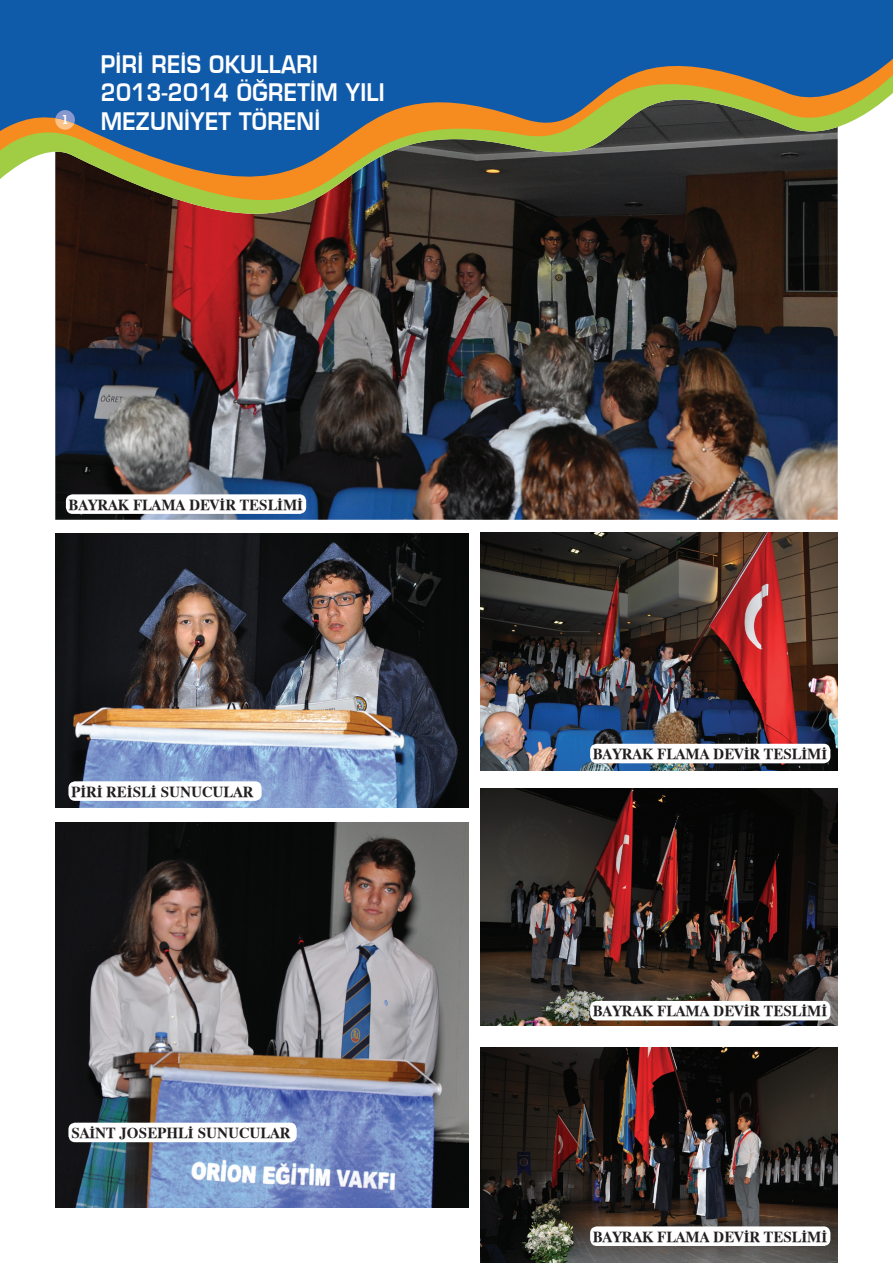
<style>
.page{position:relative;width:893px;height:1263px;background:#fff}
.page>*{position:absolute;margin:0;border:0;box-sizing:border-box;transform-origin:0 0}
.t1{font:500 23.55px/28.3px "Eurostile Demi";letter-spacing:.015em;color:#fff;scale:.9 1}
.t2{font:700 15px "Dutch 801";color:#231f20}
.t3{font:500 12.6px "Lubalin Graph Turk B";color:#fff}
</style>
<div class="page">
<img style="left:55px;top:247px;width:783px;height:273px">
<img style="left:481px;top:533px;width:357px;height:237px">
<img style="left:481px;top:788px;width:357px;height:238px">
<img style="left:481px;top:1047px;width:357px;height:216px">
<img style="left:55px;top:533px;width:413px;height:274px">
<img style="left:55px;top:823px;width:413px;height:385px">
<svg style="left:55px;top:233px;width:783px;height:14px"></svg>
<svg style="left:55px;top:208px;width:783px;height:25px"></svg>
<svg style="left:0;top:14px;width:893px;height:194px;fill:#105aaa"></svg>
<div style="left:0;top:0;width:893px;height:14px;background:#105aaa"></div>
<svg style="left:55px;top:110px;width:20px;height:20px"></svg>
<div style="left:66px;top:494px;width:240px;height:20px;background:#fff;border-radius:7px"></div>
<div style="left:590px;top:744px;width:240px;height:19px;background:#fff;border-radius:7px"></div>
<div style="left:68px;top:781px;width:194px;height:20px;background:#fff;border-radius:7px"></div>
<div style="left:68px;top:1123px;width:229px;height:19px;background:#fff;border-radius:7px"></div>
<div style="left:590px;top:1001px;width:240px;height:19px;background:#fff;border-radius:7px"></div>
<div style="left:590px;top:1226px;width:240px;height:20px;background:#fff;border-radius:7px"></div>
<p class="t3" style="left:61px;top:111px;width:9px">1</p>
<h1 class="t1" style="left:101px;top:50px;width:317px">PİRİ REİS OKULLARI<br>2013-2014 ÖĞRETİM YILI<br>MEZUNİYET TÖRENİ</h1>
<p class="t2" style="left:68px;top:496px;width:236px">BAYRAK FLAMA DEVİR TESLİMİ</p>
<p class="t2" style="left:71px;top:783px;width:184px">PİRİ REİSLİ SUNUCULAR</p>
<p class="t2" style="left:71px;top:1124px;width:221px">SAİNT JOSEPHLİ SUNUCULAR</p>
<p class="t2" style="left:593px;top:745px;width:236px">BAYRAK FLAMA DEVİR TESLİMİ</p>
<p class="t2" style="left:593px;top:1002px;width:236px">BAYRAK FLAMA DEVİR TESLİMİ</p>
<p class="t2" style="left:593px;top:1228px;width:236px">BAYRAK FLAMA DEVİR TESLİMİ</p>
</div>
